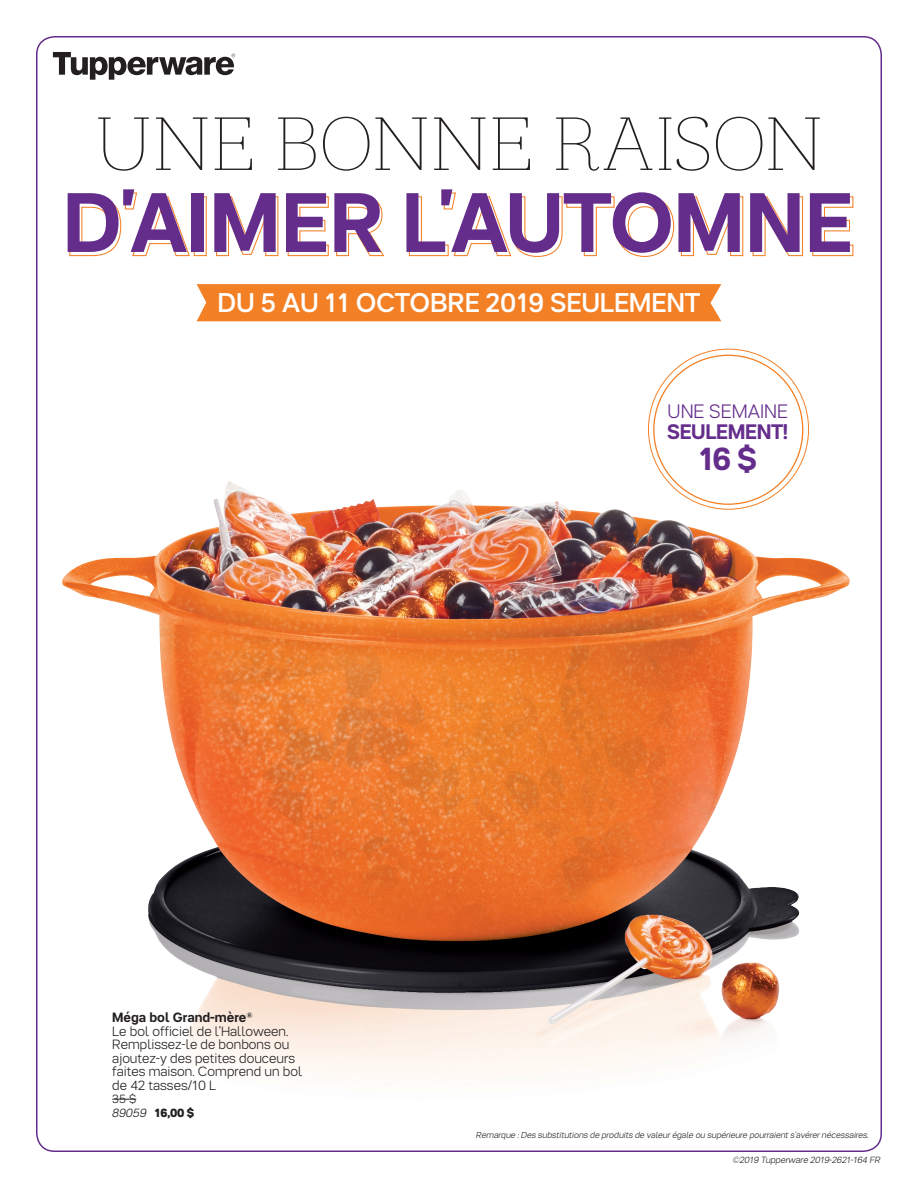
<style>
.page{position:relative;width:918px;height:1188px;background:#fff}
.page>*{position:absolute;margin:0;border:0;box-sizing:border-box;transform-origin:0 0}
._4__Layered_Sans{font:700 84px "Tupper PRO";color:#642d8c}
._2__Serif_All_Caps{font:75px "Tupper Serif 21 Ult Lt";letter-spacing:-.005em;color:#231f20}
.Circle_Button_Saving{font:700 32.25px "Tupper PRO";color:#642d8c}
.Availability_Dates{font:500 27px "Tupper PRO";letter-spacing:-.01em;color:#fff}
.Circle_Button_Saving-2{font:700 21px "Tupper PRO";letter-spacing:-.01em;color:#642d8c}
.Circle_Button_Saving-3{font:300 19.35px "Tupper PRO";color:#642d8c}
.Product_Body{font:300 13.35px/13.5px "Tupper PRO";color:#231f20}
.Product_Name{font:700 13.35px "Tupper PRO";color:#231f20}
.Product__Item___Stri{font:800 12px "Tupper PRO";color:#231f20}
.Product_Body-2{font:300 12px "Tupper PRO";color:#231f20}
.t1{font:italic 300 9px "Tupper PRO";color:#231f20}
.Disclaimers_Fine_Pri{font:italic 300 8.7px "Tupper PRO";color:#231f20}
.s1{font-weight:300;font-style:italic}
</style>
<div class="page">
<div style="left:197px;top:284px;width:524px;height:37px;background:#f48026"></div>
<img style="left:62px;top:485px;width:729px;height:615px">
<div style="left:654px;top:355px;width:149px;height:149px;background:#fff;border-radius:50%"></div>
<svg style="left:53px;top:52px;width:182px;height:28px"></svg>
<svg style="left:69px;top:192px;width:121px;height:65px"></svg>
<div style="left:194px;top:196px;width:13px;height:60px;border:1px solid #f48026"></div>
<svg style="left:216px;top:196px;width:63px;height:61px"></svg>
<svg style="left:287px;top:196px;width:42px;height:61px"></svg>
<svg style="left:336px;top:196px;width:48px;height:61px"></svg>
<svg style="left:408px;top:192px;width:336px;height:65px"></svg>
<svg style="left:752px;top:196px;width:52px;height:61px"></svg>
<svg style="left:812px;top:196px;width:42px;height:61px"></svg>
<svg style="left:112px;top:1099px;width:24px;height:1px"></svg>
<p class="_2__Serif_All_Caps" style="left:94px;top:95px;width:731px">UNE BONNE RAISON</p>
<p class="_4__Layered_Sans" style="left:63px;top:174px;width:791px">D'AIMER L'AUTOMNE</p>
<p class="Availability_Dates" style="left:217px;top:287px;width:485px">DU 5 AU 11 OCTOBRE 2019 SEULEMENT</p>
<p class="Circle_Button_Saving-3" style="left:668px;top:400px;width:122px">UNE SEMAINE</p>
<p class="Circle_Button_Saving-2" style="left:667px;top:420px;width:123px">SEULEMENT!</p>
<p class="Circle_Button_Saving" style="left:698px;top:440px;width:60px">16 $</p>
<p class="Product_Name" style="left:112px;top:1010px;width:142px">Méga bol Grand-mère<sup>®</sup></p>
<p class="Product_Body" style="left:112px;top:1024px;width:191px">Le bol officiel de l'Halloween.<br>Remplissez-le de bonbons ou ajoutez-y des petites douceurs faites maison. Comprend un bol de 42 tasses/10 L</p>
<p class="Product_Body-2" style="left:112px;top:1092px;width:25px">35 $</p>
<p class="Product__Item___Stri" style="left:112px;top:1106px;width:84px"><span class="s1">89059</span> 16,00 $</p>
<p class="Disclaimers_Fine_Pri" style="left:476px;top:1130px;width:394px">Remarque : Des substitutions de produits de valeur égale ou supérieure pourraient s'avérer nécessaires.</p>
<p class="t1" style="left:732px;top:1155px;width:150px">©2019 Tupperware 2019-2621-164 FR</p>
</div>
